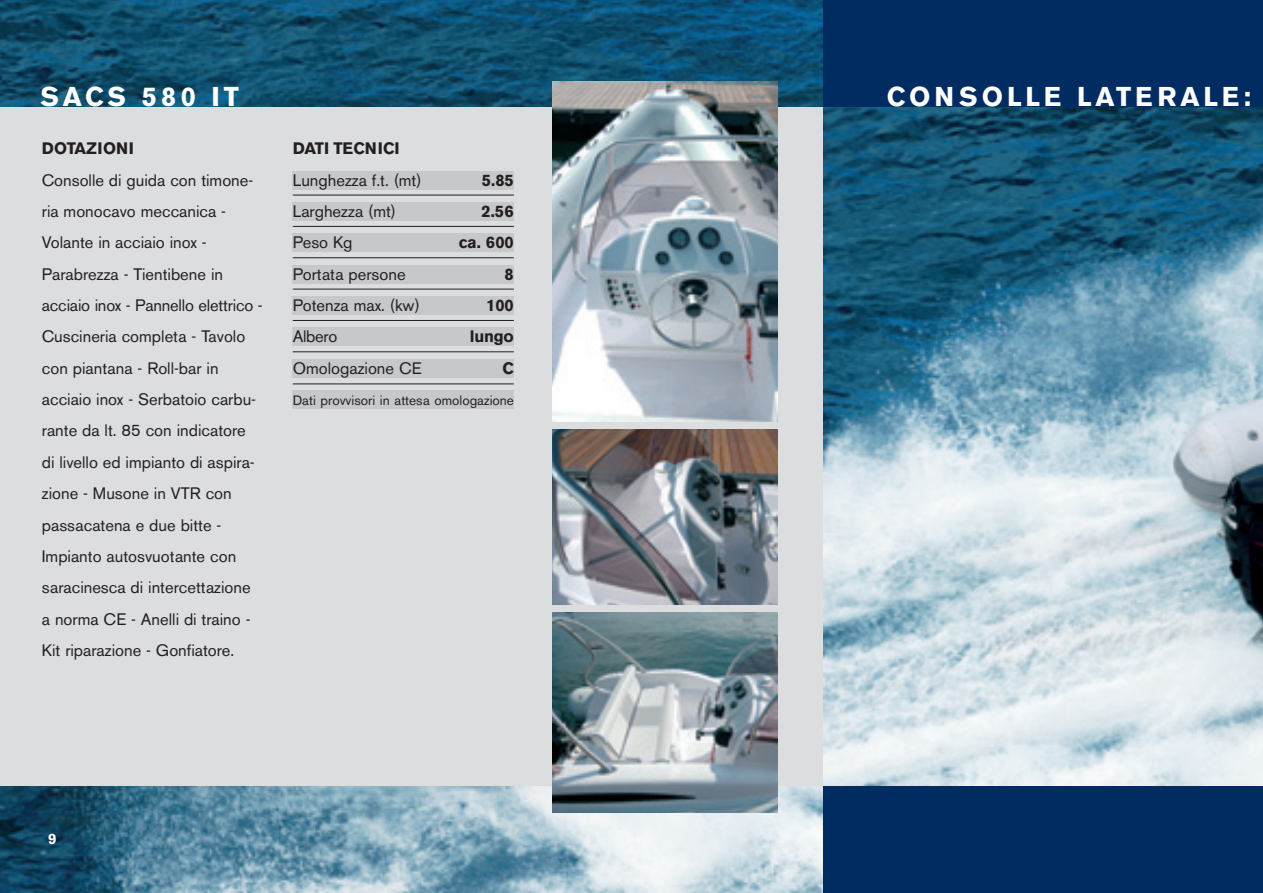
<style>
.page{position:relative;width:1263px;height:893px;background:#fff}
.page>*{position:absolute;margin:0;border:0;box-sizing:border-box;transform-origin:0 0}
.t1{font:700 27px "Akzidenz Grotesk BE";letter-spacing:.14em;color:#fff}
.t2{font:16.5px/31.3px "Akzidenz Grotesk BE";color:#231f20}
.t3{font:700 16.5px "Akzidenz Grotesk BE";color:#231f20}
.t4{font:700 16.5px "Akzidenz Grotesk BE";letter-spacing:.02em;color:#231f20}
.t5{font:700 15px "Akzidenz Grotesk BE";color:#fff}
.t6{font:13.5px "Akzidenz Grotesk BE";color:#231f20}
</style>
<div class="page">
<img style="left:823px;top:107px;width:439px;height:680px">
<div style="left:822px;top:787px;width:440px;height:106px;background:#002c62"></div>
<div style="left:822px;top:0;width:440px;height:107px;background:#002c62"></div>
<div style="left:0;top:85px;width:822px;height:711px;background:#dcdddf"></div>
<div style="left:293px;top:172px;width:221px;height:18px;background:#c7c8ca"></div>
<div style="left:293px;top:202px;width:221px;height:19px;background:#c7c8ca"></div>
<div style="left:293px;top:234px;width:221px;height:18px;background:#c7c8ca"></div>
<div style="left:293px;top:265px;width:221px;height:18px;background:#c7c8ca"></div>
<div style="left:293px;top:296px;width:221px;height:18px;background:#c7c8ca"></div>
<div style="left:293px;top:327px;width:221px;height:19px;background:#c7c8ca"></div>
<div style="left:293px;top:359px;width:221px;height:18px;background:#c7c8ca"></div>
<div style="left:293px;top:390px;width:221px;height:19px;background:#c7c8ca"></div>
<img style="left:0;top:787px;width:822px;height:106px">
<img style="left:0;top:0;width:822px;height:107px">
<img style="left:552px;top:81px;width:225px;height:340px">
<img style="left:552px;top:430px;width:225px;height:174px">
<img style="left:552px;top:612px;width:225px;height:200px">
<hr style="left:293px;top:195px;width:221px;height:1px;background:#231f20">
<hr style="left:293px;top:226px;width:221px;height:1px;background:#231f20">
<hr style="left:293px;top:257px;width:221px;height:1px;background:#231f20">
<hr style="left:293px;top:289px;width:221px;height:1px;background:#231f20">
<hr style="left:293px;top:320px;width:221px;height:1px;background:#231f20">
<hr style="left:293px;top:351px;width:221px;height:1px;background:#231f20">
<hr style="left:293px;top:384px;width:221px;height:1px;background:#231f20">
<h1 class="t1" style="left:40px;top:87px;width:200px">SACS 580 IT</h1>
<h1 class="t1" style="left:887px;top:87px;width:365px">CONSOLLE LATERALE:</h1>
<p class="t4" style="left:42px;top:143px;width:94px">DOTAZIONI</p>
<p class="t2" style="left:42px;top:166px;width:222px">Consolle di guida con timone&shy;ria monocavo meccanica -<br>Volante in acciaio inox -<br>Parabrezza - Tientibene in acciaio inox - Pannello elettrico -<br>Cuscineria completa - Tavolo con piantana - Roll-bar in acciaio inox - Serbatoio carbu&shy;rante da lt. 85 con indicatore<br>di livello ed impianto di aspira&shy;zione - Musone in VTR con passacatena e due bitte -<br>Impianto autosvuotante con saracinesca di intercettazione a norma CE - Anelli di traino -<br>Kit riparazione - Gonfiatore.</p>
<p class="t3" style="left:293px;top:143px;width:108px">DATI TECNICI</p>
<p class="t2" style="left:293px;top:166px;width:130px">Lunghezza f.t. (mt)</p>
<p class="t3" style="left:482px;top:174px;width:33px">5.85</p>
<p class="t2" style="left:293px;top:197px;width:105px">Larghezza (mt)</p>
<p class="t3" style="left:482px;top:205px;width:34px">2.56</p>
<p class="t2" style="left:293px;top:229px;width:61px">Peso Kg</p>
<p class="t3" style="left:459px;top:237px;width:57px">ca. 600</p>
<p class="t2" style="left:293px;top:260px;width:114px">Portata persone</p>
<p class="t3" style="left:505px;top:268px;width:11px">8</p>
<p class="t2" style="left:293px;top:291px;width:129px">Potenza max. (kw)</p>
<p class="t3" style="left:486px;top:299px;width:29px">100</p>
<p class="t2" style="left:293px;top:323px;width:46px">Albero</p>
<p class="t3" style="left:470px;top:331px;width:45px">lungo</p>
<p class="t2" style="left:293px;top:354px;width:130px">Omologazione CE</p>
<p class="t3" style="left:502px;top:362px;width:13px">C</p>
<p class="t6" style="left:293px;top:396px;width:223px">Dati provvisori in attesa omologazione</p>
<p class="t5" style="left:48px;top:833px;width:10px">9</p>
</div>
